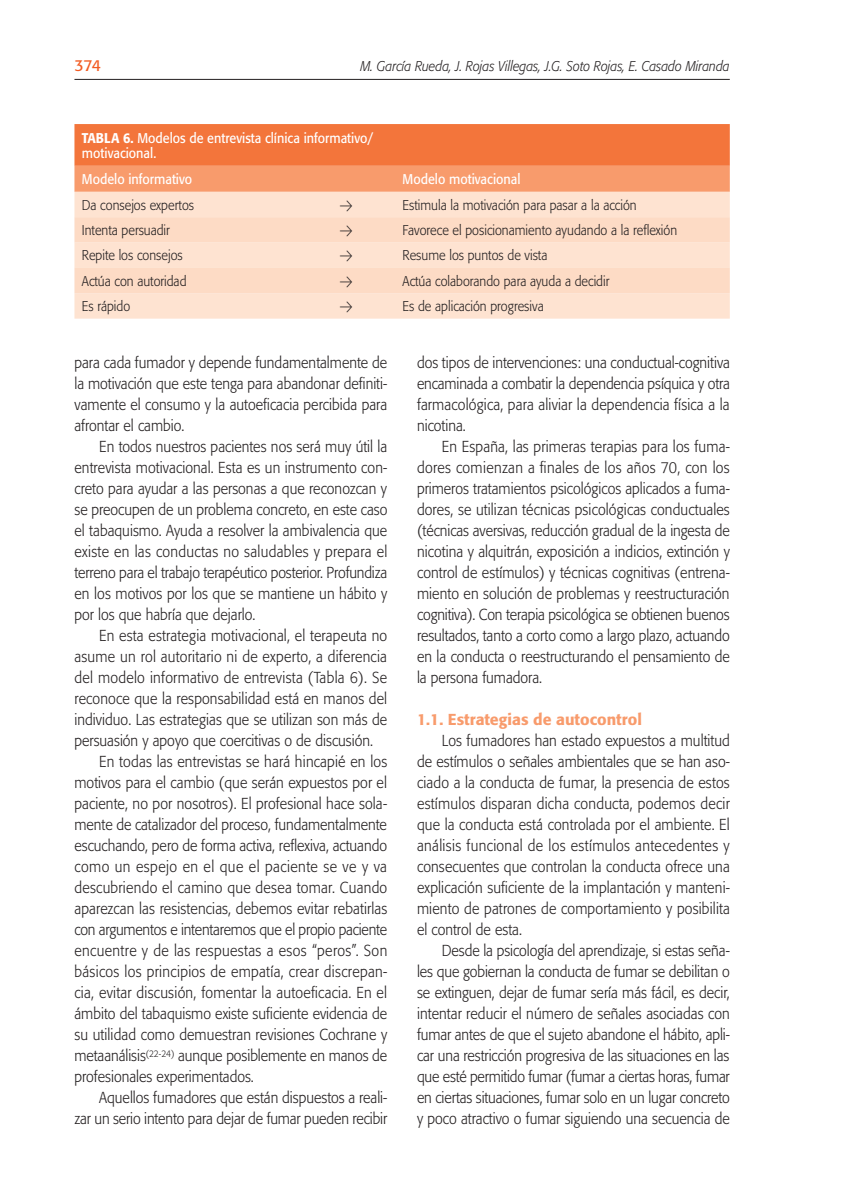
<style>
.page{position:relative;width:844px;height:1191px;background:#fff}
.page>*{position:absolute;margin:0;border:0;box-sizing:border-box;transform-origin:0 0}
.t1{font:300 15.75px/21px "Formata";letter-spacing:.005em;color:#231f20;text-align:justify;scale:.9 1}
.t2{font:300 15.75px "Formata";letter-spacing:-.015em;color:#231f20;scale:.9 1}
.t3{font:300 15.75px "Formata";letter-spacing:.025em;color:#231f20;scale:.9 1}
.t4{font:300 15.75px "Formata";letter-spacing:.03em;color:#231f20;scale:.9 1}
.t5{font:500 15.75px "Formata";color:#f89b6c}
.t6{font:15.75px "Formata";color:#f25b22}
.t7{font:300 14px "Formata";color:#231f20;scale:.9 1}
.t8{font:14px/15.8px "Formata";color:#fff;scale:.9 1}
.t9{font:italic 300 14px "Formata";color:#231f20;scale:.9 1}
.t10{font:500 14px "Formata";color:#fff;scale:.9 1}
.t11{font:14px "The Sans Light Expert";color:#231f20;scale:.9 1}
.s1{font-weight:500}
</style>
<div class="page">
<hr style="left:74px;top:79px;width:655px;height:1px;background:#231f20">
<svg style="left:74px;top:124px;width:655px;height:68px;background:#f4844f"></svg>
<div style="left:74px;top:192px;width:655px;height:127px;background:#fee3d1"></div>
<svg style="left:74px;top:217px;width:655px;height:76px;background:#fdddc9"></svg>
<p class="t6" style="left:74px;top:56px;width:28px">374</p>
<p class="t9" style="left:360px;top:58px;width:412px">M. García Rueda, J. Rojas Villegas, J.G. Soto Rojas, E. Casado Miranda</p>
<p class="t8" style="left:82px;top:130px;width:325px;text-indent:41px"><span class="s1">6.</span> Modelos de entrevista clínica informativo/ motivacional.</p>
<p class="t8" style="left:82px;top:171px;width:124px">Modelo informativo</p>
<p class="t8" style="left:402px;top:171px;width:132px">Modelo motivacional</p>
<p class="t7" style="left:82px;top:197px;width:126px">Da consejos expertos</p>
<p class="t11" style="left:340px;top:193px;width:15px">Y</p>
<p class="t7" style="left:402px;top:197px;width:261px">Estimula la motivación para pasar a la acción</p>
<p class="t7" style="left:82px;top:222px;width:99px">Intenta persuadir</p>
<p class="t11" style="left:340px;top:219px;width:15px">Y</p>
<p class="t7" style="left:402px;top:222px;width:306px">Favorece el posicionamiento ayudando a la reflexión</p>
<p class="t7" style="left:82px;top:247px;width:114px">Repite los consejos</p>
<p class="t11" style="left:340px;top:244px;width:15px">Y</p>
<p class="t7" style="left:402px;top:247px;width:162px">Resume los puntos de vista</p>
<p class="t7" style="left:82px;top:273px;width:118px">Actúa con autoridad</p>
<p class="t11" style="left:340px;top:269px;width:15px">Y</p>
<p class="t7" style="left:402px;top:273px;width:231px">Actúa colaborando para ayuda a decidir</p>
<p class="t7" style="left:82px;top:298px;width:55px">Es rápido</p>
<p class="t11" style="left:340px;top:295px;width:15px">Y</p>
<p class="t7" style="left:402px;top:298px;width:158px">Es de aplicación progresiva</p>
<p class="t10" style="left:82px;top:129px;width:17px">Tabla</p>
<p class="t1" style="left:74px;top:352px;width:349px">para cada fumador y depende fundamentalmente de la motivación que este tenga para abandonar definiti&shy;vamente el consumo y la autoeficacia percibida para afrontar el cambio.</p>
<p class="t1" style="left:74px;top:436px;width:349px;text-indent:25px">En todos nuestros pacientes nos será muy útil la entrevista motivacional. Esta es un instrumento con&shy;creto para ayudar a las personas a que reconozcan y se preocupen de un problema concreto, en este caso el tabaquismo. Ayuda a resolver la ambivalencia que existe en las conductas no saludables y prepara el terreno para el trabajo terapéutico posterior. Profundiza en los motivos por los que se mantiene un hábito y por los que habría que dejarlo.</p>
<p class="t1" style="left:99px;top:625px;width:321px">En esta estrategia motivacional, el terapeuta no</p>
<p class="t1" style="left:74px;top:646px;width:349px">asume un rol autoritario ni de experto, a diferencia</p>
<p class="t1" style="left:74px;top:667px;width:349px">del modelo informativo de entrevista (Tabla 6). Se</p>
<p class="t1" style="left:74px;top:688px;width:349px">reconoce que la responsabilidad está en manos del</p>
<p class="t1" style="left:74px;top:709px;width:349px">individuo. Las estrategias que se utilizan son más de</p>
<p class="t1" style="left:74px;top:730px;width:333px">persuasión y apoyo que coercitivas o de discusión.</p>
<p class="t1" style="left:99px;top:751px;width:321px">En todas las entrevistas se hará hincapié en los</p>
<p class="t1" style="left:74px;top:772px;width:349px">motivos para el cambio (que serán expuestos por el</p>
<p class="t1" style="left:74px;top:793px;width:349px">paciente, no por nosotros). El profesional hace sola-</p>
<p class="t1" style="left:74px;top:814px;width:348px">mente de catalizador del proceso, fundamentalmente</p>
<p class="t1" style="left:74px;top:835px;width:349px">escuchando, pero de forma activa, reflexiva, actuando</p>
<p class="t4" style="left:74px;top:857px;width:349px">como un espejo en el que el paciente se ve y va</p>
<p class="t1" style="left:74px;top:877px;width:349px">descubriendo el camino que desea tomar. Cuando</p>
<p class="t1" style="left:74px;top:898px;width:349px">aparezcan las resistencias, debemos evitar rebatirlas</p>
<p class="t2" style="left:74px;top:920px;width:349px">con argumentos e intentaremos que el propio paciente</p>
<p class="t3" style="left:74px;top:941px;width:349px">encuentre y de las respuestas a esos “peros”. Son</p>
<p class="t1" style="left:74px;top:961px;width:349px">básicos los principios de empatía, crear discrepan-</p>
<p class="t1" style="left:74px;top:982px;width:349px">cia, evitar discusión, fomentar la autoeficacia. En el</p>
<p class="t1" style="left:74px;top:1003px;width:349px">ámbito del tabaquismo existe suficiente evidencia de</p>
<p class="t1" style="left:74px;top:1024px;width:349px">su utilidad como demuestran revisiones Cochrane y</p>
<p class="t1" style="left:74px;top:1045px;width:349px">metaanálisis<sup>(22-24)</sup> aunque posiblemente en manos de</p>
<p class="t1" style="left:74px;top:1066px;width:201px">profesionales experimentados.</p>
<p class="t1" style="left:99px;top:1087px;width:321px">Aquellos fumadores que están dispuestos a reali-</p>
<p class="t1" style="left:74px;top:1108px;width:349px">zar un serio intento para dejar de fumar pueden recibir</p>
<p class="t1" style="left:417px;top:352px;width:349px">dos tipos de intervenciones: una conductual-cognitiva encaminada a combatir la dependencia psíquica y otra farmacológica, para aliviar la dependencia física a la nicotina.</p>
<p class="t1" style="left:417px;top:436px;width:349px;text-indent:25px">En España, las primeras terapias para los fuma&shy;dores comienzan a finales de los años 70, con los primeros tratamientos psicológicos aplicados a fuma&shy;dores, se utilizan técnicas psicológicas conductuales (técnicas aversivas, reducción gradual de la ingesta de nicotina y alquitrán, exposición a indicios, extinción y control de estímulos) y técnicas cognitivas (entrena&shy;miento en solución de problemas y reestructuración cognitiva). Con terapia psicológica se obtienen buenos resultados, tanto a corto como a largo plazo, actuando en la conducta o reestructurando el pensamiento de la persona fumadora.</p>
<p class="t5" style="left:417px;top:710px;width:226px">1.1. Estrategias de autocontrol</p>
<p class="t1" style="left:417px;top:730px;width:349px;text-indent:25px">Los fumadores han estado expuestos a multitud de estímulos o señales ambientales que se han aso&shy;ciado a la conducta de fumar, la presencia de estos estímulos disparan dicha conducta, podemos decir que la conducta está controlada por el ambiente. El análisis funcional de los estímulos antecedentes y consecuentes que controlan la conducta ofrece una explicación suficiente de la implantación y manteni&shy;miento de patrones de comportamiento y posibilita el control de esta.</p>
<p class="t1" style="left:417px;top:940px;width:349px;text-indent:25px">Desde la psicología del aprendizaje, si estas seña&shy;les que gobiernan la conducta de fumar se debilitan o se extinguen, dejar de fumar sería más fácil, es decir, intentar reducir el número de señales asociadas con fumar antes de que el sujeto abandone el hábito, apli&shy;car una restricción progresiva de las situaciones en las que esté permitido fumar (fumar a ciertas horas, fumar en ciertas situaciones, fumar solo en un lugar concreto y poco atractivo o fumar siguiendo una secuencia de</p>
</div>
